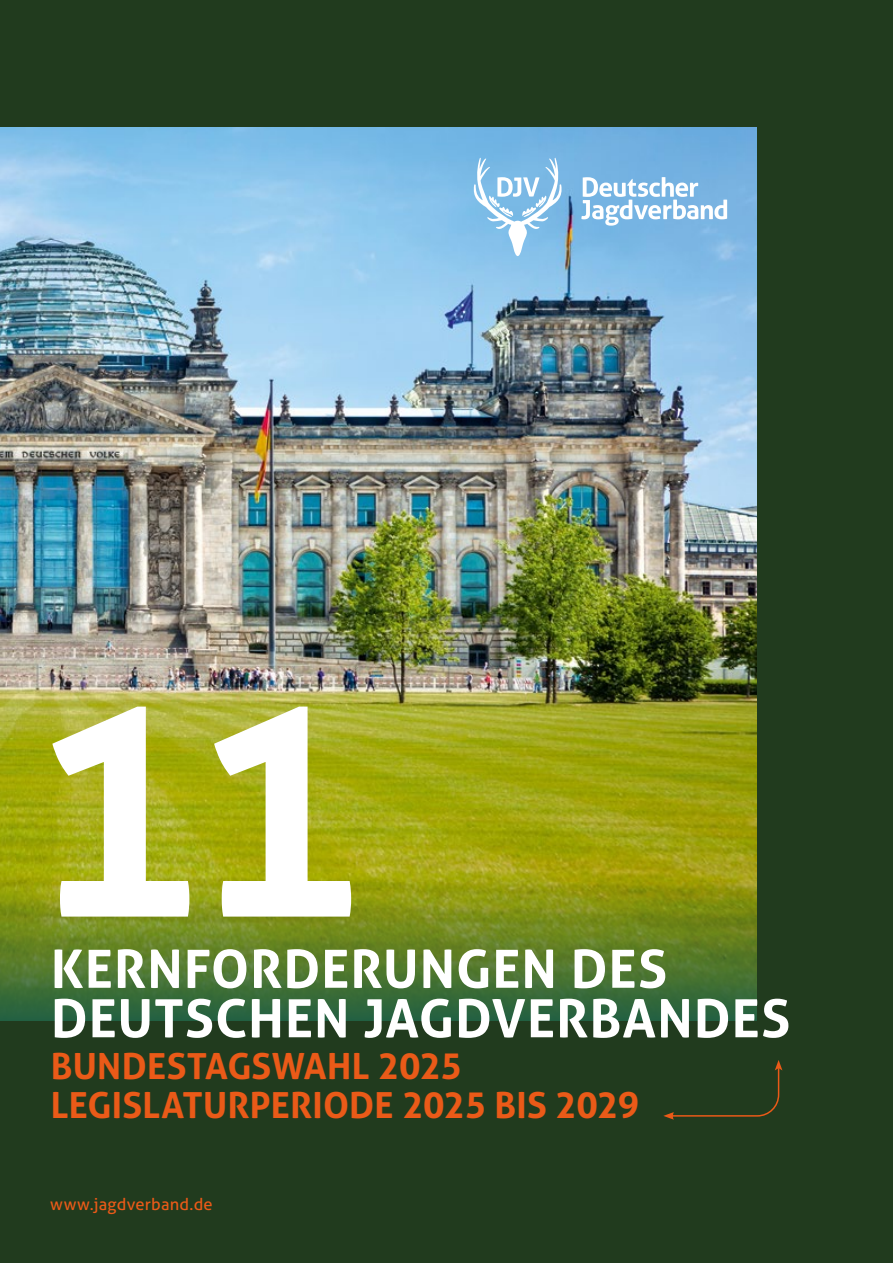
<style>
.page{position:relative;width:893px;height:1263px;background:#213b1e}
.page>*{position:absolute;margin:0;border:0;box-sizing:border-box;transform-origin:0 0}
.Headline_Versalien{font:700 294px "Aller";color:#fff}
.t1{font:700 52.8px/49.5px "Aller";letter-spacing:.02em;color:#fff}
.t2{font:700 36px "Aller";letter-spacing:.005em;color:#ea5a18}
.t3{font:16.5px "Aller";letter-spacing:.01em;color:#ea5a18}
</style>
<div class="page">
<img style="left:0;top:128px;width:757px;height:752px">
<svg style="left:581px;top:177px;width:146px;height:49px;background:#a2cbeb"></svg>
<svg style="left:472px;top:157px;width:91px;height:99px;background:#99c9eb"></svg>
<svg style="left:663px;top:1060px;width:119px;height:60px"></svg>
<svg style="left:0;top:880px;width:757px;height:140px;background:#618127"></svg>
<p class="Headline_Versalien" style="left:29px;top:631px;width:340px">11</p>
<p class="t1" style="left:51px;top:944px;width:741px">KERNFORDERUNGEN DES<br>DEUTSCHEN JAGDVERBANDES</p>
<p class="t2" style="left:51px;top:1044px;width:413px">BUNDESTAGSWAHL 2025</p>
<p class="t2" style="left:51px;top:1083px;width:590px">LEGISLATURPERIODE 2025 BIS 2029</p>
<p class="t3" style="left:50px;top:1194px;width:164px">www.jagdverband.de</p>
</div>
